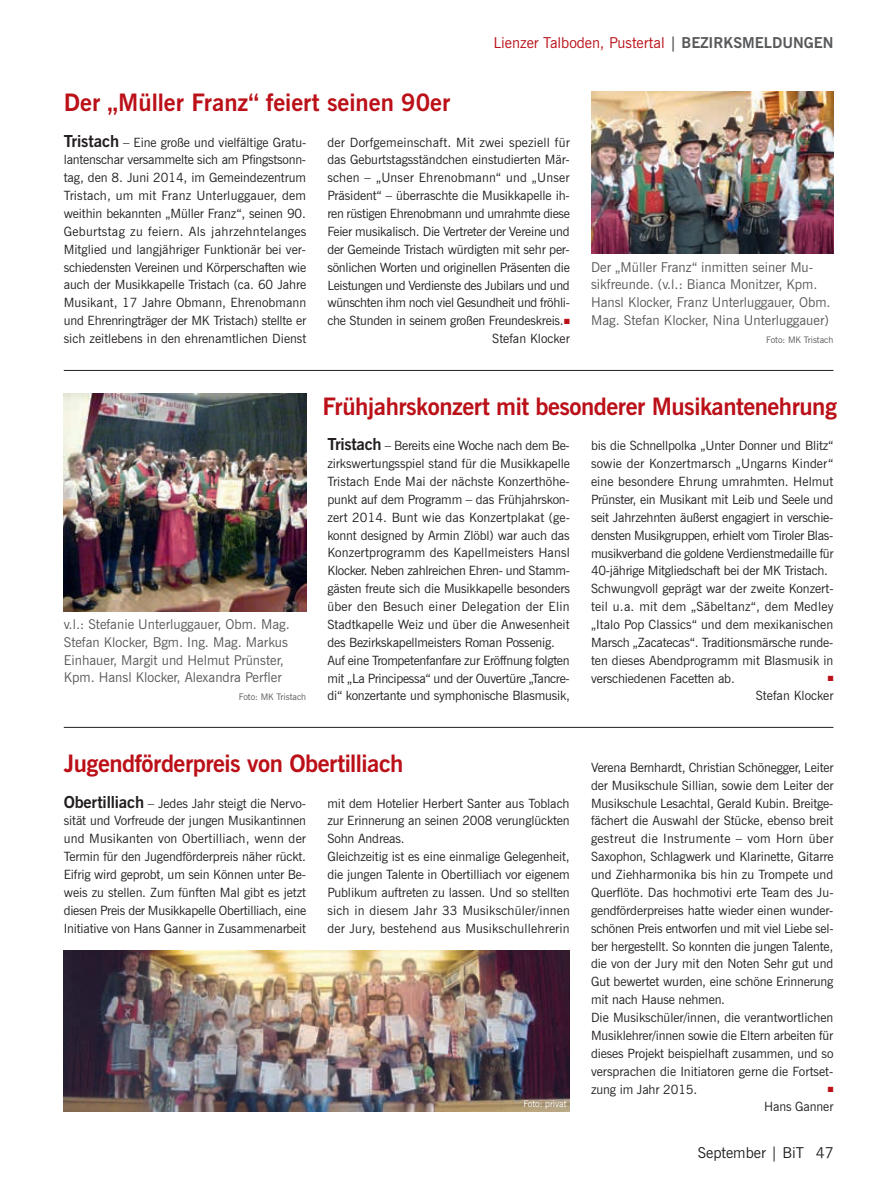
<style>
.page{position:relative;width:893px;height:1191px;background:#fff}
.page>*{position:absolute;margin:0;border:0;box-sizing:border-box;transform-origin:0 0}
.t1{font:700 24px "News Gothic BT";letter-spacing:-.02em;color:#bb1018}
.t2{font:15px "News Gothic BT";color:#bb1018}
.t3{font:15px "News Gothic BT";color:#231f20}
.t4{font:13.5px/17.9px "News Gothic BT";color:#57585a}
.t5{font:12.75px/17.9px "News Gothic BT";letter-spacing:-.01em;color:#231f20}
.t6{font:9px "News Gothic BT";color:#57585a}
.t7{font:9px "News Gothic BT";color:#fff}
.t8{font:7.5px "Zapf Dingbats ITC";color:#bb1018}
.s1{font-weight:700;color:#57585a}
.s2{font-weight:700;font-size:16.5px}
.s3{color:#bb1018}
</style>
<div class="page">
<hr style="left:64px;top:370px;width:769px;height:1px;background:#231f20">
<hr style="left:64px;top:727px;width:769px;height:1px;background:#231f20">
<img style="left:591px;top:91px;width:242px;height:163px">
<img style="left:64px;top:393px;width:242px;height:218px">
<img style="left:64px;top:950px;width:506px;height:161px">
<p class="t2" style="left:493px;top:34px;width:342px">Lienzer Talboden, Pustertal <span class="s1">| Bezirksmeldung en</span></p>
<h1 class="t1" style="left:64px;top:88px;width:388px">Der „M üller Franz“ feiert seinen 90er</h1>
<p class="t5" style="left:64px;top:133px;width:244px;text-align:justify"><span class="s2">Tristach</span> – Eine große und vielfältige Gratu&shy;lantenschar versammelte sich am Pfingstsonn&shy;tag, den 8. Juni 2014, im Gemeindezentrum Tristach, um mit Franz Unterluggauer, dem weithin bekannten „Müller Franz“, seinen 90.<br>Geburtstag zu feiern. Als jahrzehntelanges Mitglied und langjähriger Funktionär bei ver&shy;schiedensten Vereinen und Körperschaften wie auch der Musikkapelle Tristach (ca. 60 Jahre Musikant, 17 Jahre Obmann, Ehrenobmann und Ehrenringträger der MK Tristach) stellte er sich zeitlebens in den ehrenamtlichen Dienst</p>
<p class="t5" style="left:327px;top:133px;width:244px;text-align:right">der Dorfgemeinschaft. Mit zwei speziell für das Geburtstagsständchen einstudierten Mär&shy;schen – „Unser Ehrenobmann“ und „Unser Präsident“ – überraschte die Musikkapelle ih&shy;ren rüstigen Ehrenobmann und umrahmte diese Feier musikalisch. Die Vertreter der Vereine und der Gemeinde Tristach würdigten mit sehr per&shy;sönlichen Worten und originellen Präsenten die Leistungen und Verdienste des Jubilars und und wünschten ihm noch viel Gesundheit und fröhli&shy;che Stunden in seinem großen Freundeskreis.<span class="s3">■ </span>Stefan Klocker</p>
<p class="t4" style="left:591px;top:258px;width:241px">Der „Müller Franz“ inmitten seiner Mu&shy;sikfreunde. (v.l.: Bianca Monitzer, Kpm.<br>Hansl Klocker, Franz Unterluggauer, Obm.<br>Mag. Stefan Klocker, Nina Unterluggauer)</p>
<p class="t6" style="left:766px;top:334px;width:69px">Foto: MK Tristach</p>
<p class="t4" style="left:64px;top:615px;width:227px">v.l.: Stefanie Unterluggauer, Obm. Mag.<br>Stefan Klocker, Bgm. Ing. Mag. Markus Einhauer, Margit und Helmut Prünster, Kpm. Hansl Klocker, Alexandra Perfler</p>
<p class="t6" style="left:239px;top:691px;width:69px">Foto: MK Tristach</p>
<h1 class="t1" style="left:323px;top:391px;width:516px">Frühjahrskonzert mit besonderer M usikantenehrung</h1>
<p class="t5" style="left:327px;top:437px;width:244px"><span class="s2">Tristach</span> – Bereits eine Woche nach dem Be&shy;zirkswertungsspiel stand für die Musikkapelle Tristach Ende Mai der nächste Konzerthöhe&shy;punkt auf dem Programm – das Frühjahrskon&shy;zert 2014. Bunt wie das Konzertplakat (ge&shy;konnt designed by Armin Zlöbl) war auch das Konzertprogramm des Kapellmeisters Hansl Klocker. Neben zahlreichen Ehren- und Stamm&shy;gästen freute sich die Musikkapelle besonders über den Besuch einer Delegation der Elin Stadtkapelle Weiz und über die Anwesenheit des Bezirkskapellmeisters Roman Possenig.<br>Auf eine Trompetenfanfare zur Eröffnung folgten mit „La Principessa“ und der Ouvertüre „Tancre&shy;di“ konzertante und symphonische Blasmusik,</p>
<p class="t5" style="left:591px;top:437px;width:244px">bis die Schnellpolka „Unter Donner und Blitz“ sowie der Konzertmarsch „Ungarns Kinder“ eine besondere Ehrung umrahmten. Helmut Prünster, ein Musikant mit Leib und Seele und seit Jahrzehnten äußerst engagiert in verschie&shy;densten Musikgruppen, erhielt vom Tiroler Blas&shy;musikverband die goldene Verdienstmedaille für 40-jährige Mitgliedschaft bei der MK Tristach.<br>Schwungvoll geprägt war der zweite Konzert&shy;teil u.a. mit dem „Säbeltanz“, dem Medley „Italo Pop Classics“ und dem mexikanischen Marsch „Zacatecas“. Traditionsmärsche runde&shy;ten dieses Abendprogramm mit Blasmusik in verschiedenen Facetten ab.</p>
<p class="t8" style="left:828px;top:675px;width:7px">■</p>
<p class="t5" style="left:756px;top:687px;width:79px">Stefan Klocker</p>
<h1 class="t1" style="left:64px;top:748px;width:341px">Jugendförderpreis von Obertilliach</h1>
<p class="t5" style="left:64px;top:794px;width:244px;text-align:justify"><span class="s2">Obertilliach</span> – Jedes Jahr steigt die Nervo&shy;sität und Vorfreude der jungen Musikantinnen und Musikanten von Obertilliach, wenn der Termin für den Jugendförderpreis näher rückt.<br>Eifrig wird geprobt, um sein Können unter Be&shy;weis zu stellen. Zum fünften Mal gibt es jetzt diesen Preis der Musikkapelle Obertilliach, eine Initiative von Hans Ganner in Zusammenarbeit</p>
<p class="t5" style="left:327px;top:794px;width:244px">mit dem Hotelier Herbert Santer aus Toblach zur Erinnerung an seinen 2008 verunglückten Sohn Andreas.<br>Gleichzeitig ist es eine einmalige Gelegenheit, die jungen Talente in Obertilliach vor eigenem Publikum auftreten zu lassen. Und so stellten sich in diesem Jahr 33 Musikschüler/innen der Jury, bestehend aus Musikschullehrerin</p>
<p class="t7" style="left:523px;top:1098px;width:45px">Foto: privat</p>
<p class="t5" style="left:591px;top:758px;width:244px">Verena Bernhardt, Christian Schönegger, Leiter der Musikschule Sillian, sowie dem Leiter der Musikschule Lesachtal, Gerald Kubin. Breitge&shy;fächert die Auswahl der Stücke, ebenso breit gestreut die Instrumente – vom Horn über Saxophon, Schlagwerk und Klarinette, Gitarre und Ziehharmonika bis hin zu Trompete und Querflöte. Das hochmotivi erte Team des Ju&shy;gendförderpreises hatte wieder einen wunder&shy;schönen Preis entworfen und mit viel Liebe sel&shy;ber hergestellt. So konnten die jungen Talente, die von der Jury mit den Noten Sehr gut und Gut bewertet wurden, eine schöne Erinnerung mit nach Hause nehmen.<br>Die Musikschüler/innen, die verantwortlichen Musiklehrer/innen sowie die Eltern arbeiten für dieses Projekt beispielhaft zusammen, und so versprachen die Initiatoren gerne die Fortset&shy;zung im Jahr 2015.</p>
<p class="t8" style="left:828px;top:1085px;width:7px">■</p>
<p class="t5" style="left:764px;top:1097px;width:71px">Hans Ganner</p>
<p class="t3" style="left:698px;top:1144px;width:138px">September | BiT 47</p>
</div>
